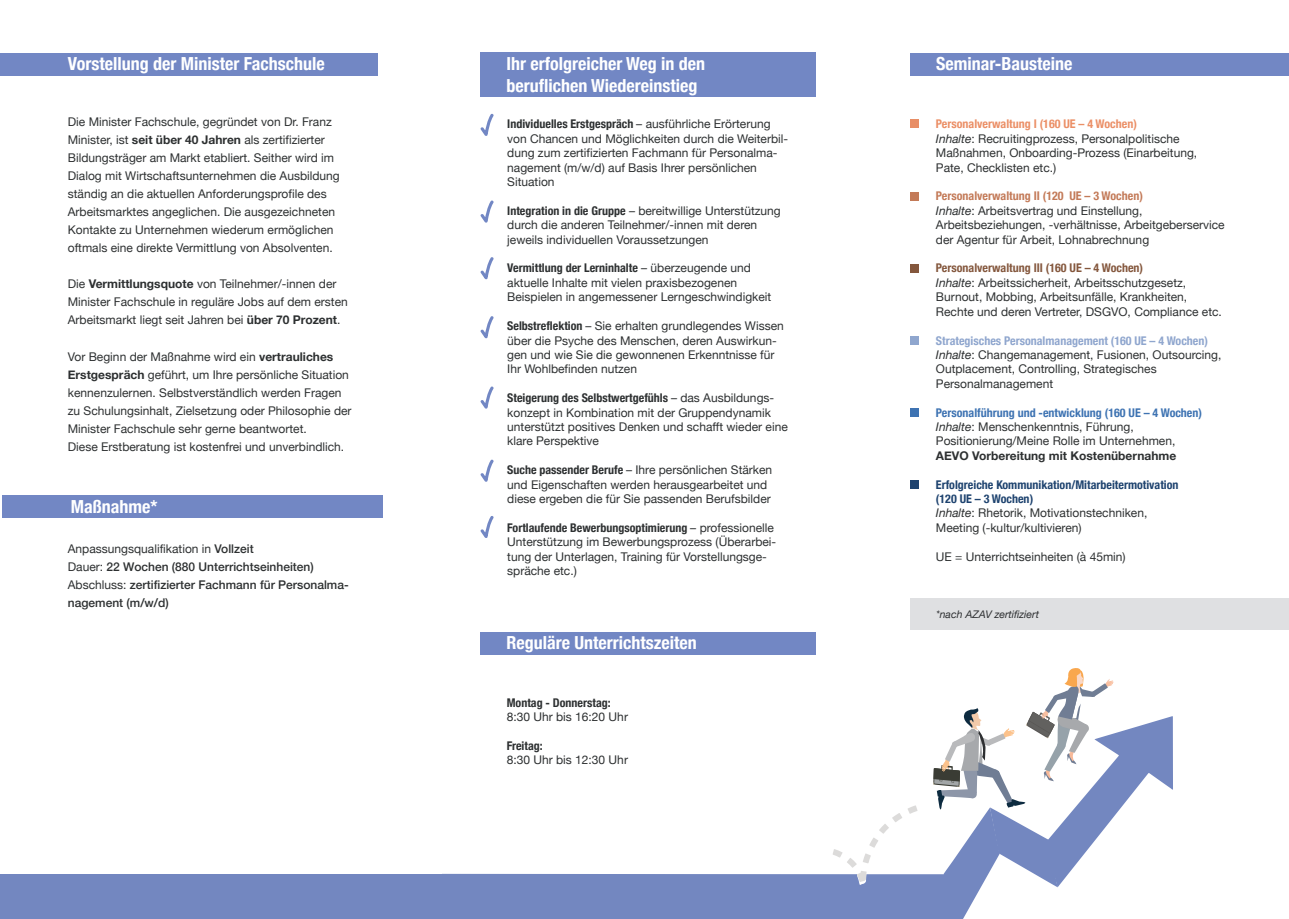
<style>
.page{position:relative;width:1289px;height:919px;background:#fff}
.page>*{position:absolute;margin:0;border:0;box-sizing:border-box;transform-origin:0 0}
.t1{font:700 condensed 18px/21.6px "Helvetica Neue";color:#fff}
.t2{font:12px/14.4px "Helvetica Neue";color:#2d3031}
.t3{font:500 12px/18px "Helvetica Neue";color:#2d3031}
.t4{font:700 condensed 12px/14.4px "Helvetica Neue";color:#1e436f}
.t5{font:700 12px "Helvetica Neue";color:#2d3031}
.t6{font:700 condensed 12px "Helvetica Neue";color:#2d3031}
.t7{font:italic 10.5px "Helvetica Neue";color:#2d2f31}
.s1{font-weight:700}
.s2{font-weight:400}
.s3{font-weight:700;font-stretch:condensed}
.s4{font-weight:700;font-stretch:condensed;color:#eb8f66}
.s5{font-style:italic}
.s6{font-weight:700;font-stretch:condensed;color:#c37a58}
.s7{font-weight:700;font-stretch:condensed;color:#84573d}
.s8{font-weight:700;font-stretch:condensed;color:#8fa6ce}
.s9{font-weight:700;font-stretch:condensed;color:#3e73b2}
.s10{font-weight:400;font-style:italic;font-stretch:normal;color:#2d3031}
.s11{font-weight:400;font-stretch:normal;color:#2d3031}
</style>
<div class="page">
<div style="left:910px;top:598px;width:378px;height:31px;background:#dfe0e2"></div>
<div style="left:480px;top:53px;width:335px;height:44px;background:#7287c4"></div>
<div style="left:910px;top:53px;width:378px;height:23px;background:#7287c4"></div>
<div style="left:0;top:53px;width:377px;height:23px;background:#7287c4"></div>
<div style="left:480px;top:631px;width:335px;height:23px;background:#7287c4"></div>
<div style="left:2px;top:495px;width:380px;height:23px;background:#7287c4"></div>
<div style="left:0;top:873px;width:446px;height:45px;background:#7387c0"></div>
<svg style="left:480px;top:316px;width:14px;height:22px"></svg>
<svg style="left:480px;top:386px;width:14px;height:23px"></svg>
<svg style="left:480px;top:459px;width:14px;height:23px"></svg>
<svg style="left:480px;top:516px;width:14px;height:22px"></svg>
<svg style="left:480px;top:257px;width:14px;height:22px"></svg>
<svg style="left:480px;top:200px;width:14px;height:23px"></svg>
<svg style="left:480px;top:113px;width:14px;height:23px"></svg>
<div style="left:910px;top:120px;width:8px;height:8px;background:#e88e66"></div>
<div style="left:910px;top:192px;width:8px;height:8px;background:#c37a58"></div>
<div style="left:910px;top:264px;width:8px;height:8px;background:#84573d"></div>
<div style="left:910px;top:336px;width:8px;height:8px;background:#8fa6ce"></div>
<div style="left:910px;top:408px;width:8px;height:8px;background:#3e73b2"></div>
<div style="left:910px;top:480px;width:8px;height:8px;background:#1e436f"></div>
<svg style="left:442px;top:668px;width:730px;height:250px"></svg>
<h1 class="t1" style="left:68px;top:52px;width:258px">Vorstellung der Minister Fachschule</h1>
<h1 class="t1" style="left:936px;top:52px;width:138px">Seminar-Bausteine</h1>
<h1 class="t1" style="left:506px;top:52px;width:200px">Ihr erfolgreicher Weg in den beruflichen Wiedereinstieg</h1>
<p class="t2" style="left:68px;top:114px;width:273px;line-height:18px">Die Minister Fachschule, gegründet von Dr. Franz Minister, ist <span class="s1">seit über 40 Jahren</span> als zertifizierter Bildungsträger am Markt etabliert. Seither wird im Dialog mit Wirtschaftsunternehmen die Ausbildung ständig an die aktuellen Anforderungsprofile des Arbeitsmarktes angeglichen. Die ausgezeichneten Kontakte zu Unternehmen wiederum ermöglichen oftmals eine direkte Vermittlung von Absolventen.</p>
<p class="t2" style="left:68px;top:276px;width:281px;line-height:18px">Die <span class="s1">Vermittlungsquote</span> von Teilnehmer/-innen der<br>Minister Fachschule in reguläre Jobs auf dem ersten<br>Arbeitsmarkt liegt seit Jahren bei <span class="s1">über 70 Prozent</span>.</p>
<p class="t2" style="left:68px;top:348px;width:285px;line-height:18px">Vor Beginn der Maßnahme wird ein <span class="s1">vertrauliches Erstgespräch</span> geführt, um Ihre persönliche Situation kennenzulernen. Selbstverständlich werden Fragen zu Schulungsinhalt, Zielsetzung oder Philosophie der Minister Fachschule sehr gerne beantwortet.<br>Diese Erstberatung ist kostenfrei und unverbindlich.</p>
<h1 class="t1" style="left:71px;top:494px;width:88px">Maßnahme*</h1>
<p class="t3" style="left:68px;top:538px;width:282px"><span class="s2">Anpassungsqualifikation in</span> Vollzeit<br><span class="s2">Dauer:</span> 22 Wochen (880 Unterrichtseinheiten)<br><span class="s2">Abschluss:</span> zertifizierter Fachmann für Personalma&shy;nagement (m/w/d)</p>
<p class="t2" style="left:507px;top:118px;width:282px"><span class="s3">Individuelles Erstgespräch</span> – ausführliche Erörterung von Chancen und Möglichkeiten durch die Weiterbil&shy;dung zum zertifizierten Fachmann für Personalma&shy;nagement (m/w/d) auf Basis Ihrer persönlichen Situation</p>
<p class="t2" style="left:507px;top:204px;width:275px"><span class="s3">Integration in die Gruppe</span> – bereitwillige Unterstützung durch die anderen Teilnehmer/-innen mit deren jeweils individuellen Voraussetzungen</p>
<p class="t2" style="left:507px;top:262px;width:266px"><span class="s3">Vermittlung der Lerninhalte</span> – überzeugende und aktuelle Inhalte mit vielen praxisbezogenen<br>Beispielen in angemessener Lerngeschwindigkeit</p>
<p class="t2" style="left:507px;top:319px;width:278px"><span class="s3">Selbstreflektion</span> – Sie erhalten grundlegendes Wissen über die Psyche des Menschen, deren Auswirkun&shy;gen und wie Sie die gewonnenen Erkenntnisse für Ihr Wohlbefinden nutzen</p>
<p class="t2" style="left:507px;top:391px;width:282px"><span class="s3">Steigerung des Selbstwertgefühls</span> – das Ausbildungs&shy;konzept in Kombination mit der Gruppendynamik unterstützt positives Denken und schafft wieder eine klare Perspektive</p>
<p class="t2" style="left:507px;top:463px;width:266px"><span class="s3">Suche passender Berufe</span> – Ihre persönlichen Stärken und Eigenschaften werden herausgearbeitet und diese ergeben die für Sie passenden Berufsbilder</p>
<p class="t2" style="left:507px;top:521px;width:270px"><span class="s3">Fortlaufende Bewerbungsoptimierung</span> – professionelle Unterstützung im Bewerbungsprozess (Überarbei&shy;tung der Unterlagen, Training für Vorstellungsge&shy;spräche etc.)</p>
<h1 class="t1" style="left:506px;top:630px;width:192px">Reguläre Unterrichtszeiten</h1>
<p class="t6" style="left:507px;top:692px;width:105px">Montag - Donnerstag:</p>
<p class="t2" style="left:507px;top:710px;width:123px">8:30 Uhr bis 16:20 Uhr</p>
<p class="t6" style="left:507px;top:735px;width:37px">Freitag:</p>
<p class="t2" style="left:507px;top:753px;width:123px">8:30 Uhr bis 12:30 Uhr</p>
<p class="t2" style="left:935px;top:118px;width:263px"><span class="s4">Personalverwaltung I (160 UE – 4 Wochen)<br></span><span class="s5">Inhalte</span>: Recruitingprozess, Personalpolitische Maßnahmen, Onboarding-Prozess (Einarbeitung, Pate, Checklisten etc.)</p>
<p class="t2" style="left:935px;top:190px;width:290px"><span class="s6">Personalverwaltung II (120 UE – 3 Wochen)<br></span><span class="s5">Inhalte</span>: Arbeitsvertrag und Einstellung, Arbeitsbeziehungen, -verhältnisse, Arbeitgeberservice der Agentur für Arbeit, Lohnabrechnung</p>
<p class="t2" style="left:935px;top:262px;width:287px"><span class="s7">Personalverwaltung III (160 UE – 4 Wochen)<br></span><span class="s5">Inhalte</span>: Arbeitssicherheit, Arbeitsschutzgesetz, Burnout, Mobbing, Arbeitsunfälle, Krankheiten, Rechte und deren Vertreter, DSGVO, Compliance etc.</p>
<p class="t2" style="left:935px;top:334px;width:287px"><span class="s8">Strategisches Personalmanagement (160 UE – 4 Wochen)<br></span><span class="s5">Inhalte</span>: Changemanagement, Fusionen, Outsourcing, Outplacement, Controlling, Strategisches Personalmanagement</p>
<p class="t2" style="left:935px;top:406px;width:268px"><span class="s9">Personalführung und -entwicklung (160 UE – 4 Wochen)<br></span><span class="s5">Inhalte</span>: Menschenkenntnis, Führung,<br>Positionierung/Meine Rolle im Unternehmen,</p>
<p class="t5" style="left:935px;top:446px;width:242px">AEVO Vorbereitung mit Kostenübernahme</p>
<p class="t4" style="left:935px;top:476px;width:244px">Erfolgreiche Kommunikation/Mitarbeitermotivation (120 UE – 3 Wochen)<br><span class="s10">Inhalte</span><span class="s11">: Rhetorik, Motivationstechniken, Meeting (-kultur/kultivieren)</span></p>
<p class="t2" style="left:935px;top:550px;width:191px">UE = Unterrichtseinheiten (à 45min)</p>
<p class="t7" style="left:936px;top:606px;width:104px">*nach AZAV zertifiziert</p>
</div>
